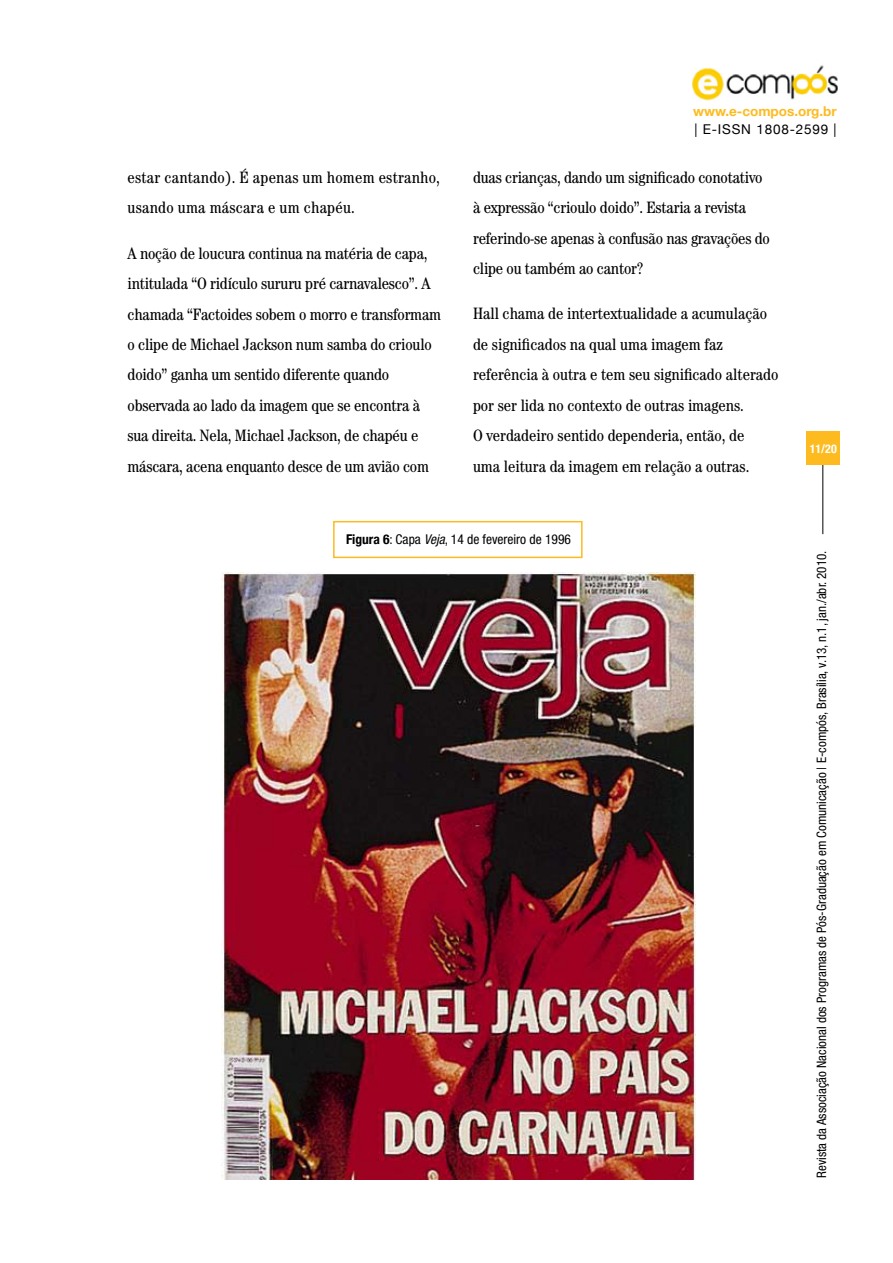
<style>
.page{position:relative;width:893px;height:1263px;background:#fff}
.page>*{position:absolute;margin:0;border:0;box-sizing:border-box;transform-origin:0 0}
.t1{font:condensed 16.5px/30.5px "Century";letter-spacing:-.01em;color:#000}
.t2{font:condensed 16.5px/30.5px "Century";letter-spacing:.015em;color:#000}
.t3{font:condensed 13.5px "Helvetica Neue LT Std";color:#000}
.t4{font:700 13.5px "Helvetica Neue";color:#fdbb20}
.t5{font:13.5px "Helvetica Neue";letter-spacing:.06em;color:#000}
.t6{font:condensed 13.05px "Helvetica Neue LT Std";color:#000}
.t7{font:700 condensed 12px "Helvetica Neue";color:#fff}
.s1{font-family:"Helvetica Neue";font-weight:700}
.s2{font-style:italic}
</style>
<div class="page">
<hr style="left:822px;top:453px;width:1px;height:81px;background:#000">
<div style="left:806px;top:432px;width:34px;height:33px;background:#fdbb20"></div>
<img style="left:692px;top:65px;width:146px;height:36px">
<div style="left:333px;top:521px;width:250px;height:37px;border:2px solid #fdbb20"></div>
<img style="left:222px;top:573px;width:474px;height:607px">
<p class="t2" style="left:128px;top:162px;width:314px">estar cantando). É apenas um homem estranho, usando uma máscara e um chapéu.</p>
<p class="t1" style="left:128px;top:238px;width:315px">A noção de loucura continua na matéria de capa, intitulada “O ridículo sururu pré carnavalesco”. A chamada “Factoides sobem o morro e transformam o clipe de Michael Jackson num samba do crioulo doido” ganha um sentido diferente quando observada ao lado da imagem que se encontra à sua direita. Nela, Michael Jackson, de chapéu e máscara, acena enquanto desce de um avião com</p>
<p class="t4" style="left:693px;top:103px;width:145px">www.e-compos.org.br</p>
<p class="t5" style="left:694px;top:121px;width:144px">| E-ISSN 1808-2599 |</p>
<p class="t1" style="left:473px;top:162px;width:298px">duas crianças, dando um significado conotativo à expressão “crioulo doido”. Estaria a revista referindo-se apenas à confusão nas gravações do clipe ou também ao cantor?</p>
<p class="t1" style="left:473px;top:298px;width:307px">Hall chama de intertextualidade a acumulação de significados na qual uma imagem faz referência à outra e tem seu significado alterado por ser lida no contexto de outras imagens.<br>O verdadeiro sentido dependeria, então, de<br>uma leitura da imagem em relação a outras.</p>
<p class="t7" style="left:810px;top:441px;width:29px">11/20</p>
<p class="t3" style="left:346px;top:531px;width:226px"><span class="s1">Figura 6</span>: Capa <span class="s2">Veja</span>, 14 de fevereiro de 1996</p>
<p class="t6" style="left:814px;top:1178px;width:629px;rotate:-90deg">Revista da Associação Nacional dos Programas de Pós-Graduação em Comunicação | E-compós, Brasília, v.13, n.1, jan./abr. 2010.</p>
</div>
